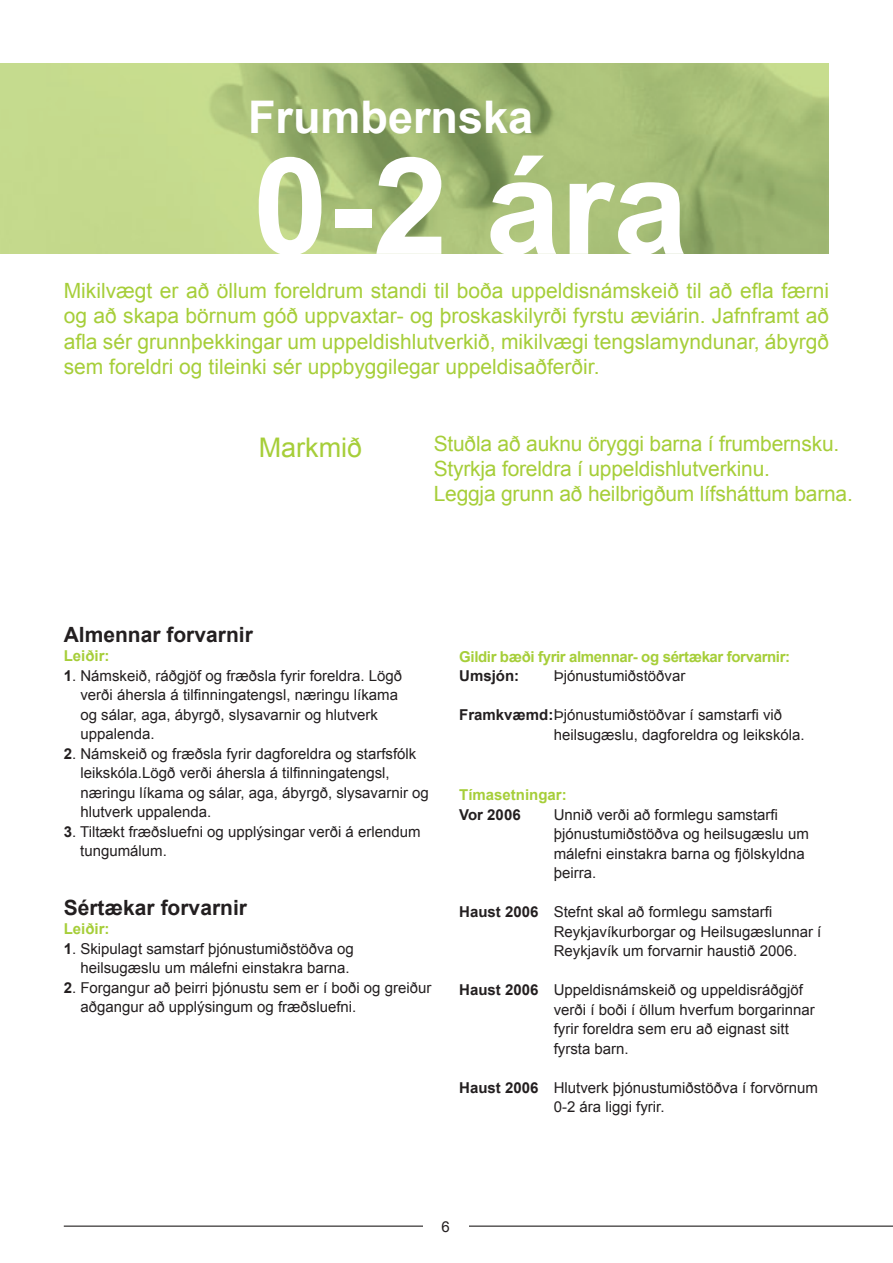
<style>
.page{position:relative;width:893px;height:1263px;background:#fff}
.page>*{position:absolute;margin:0;border:0;box-sizing:border-box;transform-origin:0 0}
.t1{font:700 135px "Arial";color:#fff}
.t2{font:700 45px "Arial";color:#fff}
.t3{font:27px "Arial";color:#a6ce39}
.t4{font:21px/25.2px "Arial";letter-spacing:-.01em;color:#a6ce39;text-align:justify}
.t5{font:700 21px "Arial";color:#231f20}
.t6{font:15px/19.5px "Arial";color:#231f20}
.t7{font:700 15px "Arial";letter-spacing:-.025em;color:#a6ce39}
.t8{font:700 15px "Arial";color:#231f20}
.t9{font:700 15px "Arial";color:#a6ce39}
.s1{font-weight:700}
</style>
<div class="page">
<hr style="left:64px;top:1225px;width:829px;height:2px;background:#231f20">
<div style="left:423px;top:1221px;width:45px;height:37px;background:#fff"></div>
<img style="left:0;top:63px;width:828px;height:191px">
<h2 class="t2" style="left:248px;top:92px;width:287px">Frumbernska</h2>
<h1 class="t1" style="left:253px;top:131px;width:437px">0-2 ára</h1>
<p class="t4" style="left:64px;top:278px;width:767px">Mikilvægt er að öllum foreldrum standi til boða uppeldisnámskeið til að efla færni og að skapa börnum góð uppvaxtar- og þroskaskilyrði fyrstu æviárin. Jafnframt að afla sér grunnþekkingar um uppeldishlutverkið, mikilvægi tengslamyndunar, ábyrgð sem foreldri og tileinki sér uppbyggilegar uppeldisaðferðir.</p>
<h3 class="t3" style="left:259px;top:432px;width:105px">Markmið</h3>
<h3 class="t4" style="left:434px;top:431px;width:421px;text-align:left">Stuðla að auknu öryggi barna í frumbernsku.<br>Styrkja foreldra í uppeldishlutverkinu.<br>Leggja grunn að heilbrigðum lífsháttum barna.</h3>
<h3 class="t5" style="left:64px;top:623px;width:191px">Almennar forvarnir</h3>
<p class="t7" style="left:64px;top:648px;width:47px">Leiðir:</p>
<p class="t6" style="left:80px;top:666px;width:323px;text-indent:-17px"><span class="s1">1</span>. Námskeið, ráðgjöf og fræðsla fyrir foreldra. Lögð verði áhersla á tilfinningatengsl, næringu líkama og sálar, aga, ábyrgð, slysavarnir og hlutverk uppalenda.</p>
<p class="t6" style="left:80px;top:744px;width:350px;text-indent:-17px"><span class="s1">2</span>. Námskeið og fræðsla fyrir dagforeldra og starfsfólk leikskóla.Lögð verði áhersla á tilfinningatengsl, næringu líkama og sálar, aga, ábyrgð, slysavarnir og hlutverk uppalenda.</p>
<p class="t6" style="left:80px;top:822px;width:342px;text-indent:-16px"><span class="s1">3</span>. Tiltækt fræðsluefni og upplýsingar verði á erlendum tungumálum.</p>
<h3 class="t5" style="left:64px;top:896px;width:185px">Sértækar forvarnir</h3>
<p class="t7" style="left:64px;top:921px;width:47px">Leiðir:</p>
<p class="t6" style="left:64px;top:939px;width:292px;text-align:right"><span class="s1">1</span>. Skipulagt samstarf þjónustumiðstöðva og heilsugæslu um málefni einstakra barna.</p>
<p class="t6" style="left:80px;top:978px;width:352px;text-indent:-17px"><span class="s1">2</span>. Forgangur að þeirri þjónustu sem er í boði og greiður aðgangur að upplýsingum og fræðsluefni.</p>
<p class="t7" style="left:459px;top:648px;width:332px">Gildir bæði fyrir almennar- og sértækar forvarnir:</p>
<p class="t8" style="left:459px;top:667px;width:61px">Umsjón:</p>
<p class="t6" style="left:554px;top:666px;width:133px">Þjónustumiðstöðvar</p>
<p class="t6" style="left:554px;top:705px;width:252px;text-indent:-94px"><span class="s1">Framkvæmd:</span> Þjónustumiðstöðvar í samstarfi við heilsugæslu, dagforeldra og leikskóla.</p>
<p class="t9" style="left:459px;top:786px;width:109px">Tímasetningar:</p>
<p class="t8" style="left:459px;top:806px;width:63px">Vor 2006</p>
<p class="t6" style="left:554px;top:805px;width:257px">Unnið verði að formlegu samstarfi þjónustumiðstöðva og heilsugæslu um málefni einstakra barna og fjölskyldna þeirra.</p>
<p class="t6" style="left:554px;top:902px;width:269px;text-indent:-94px"><span class="s1">Haust 2006</span> Stefnt skal að formlegu samstarfi<br>Reykjavíkurborgar og Heilsugæslunnar í<br>Reykjavík um forvarnir haustið 2006.</p>
<p class="t6" style="left:554px;top:980px;width:262px;text-indent:-94px"><span class="s1">Haust 2006</span> Uppeldisnámskeið og uppeldisráðgjöf verði í boði í öllum hverfum borgarinnar fyrir foreldra sem eru að eignast sitt fyrsta barn.</p>
<p class="t6" style="left:554px;top:1078px;width:266px;text-indent:-94px"><span class="s1">Haust 2006</span> Hlutverk þjónustumiðstöðva í forvörnum<br>0-2 ára liggi fyrir.</p>
<p class="t6" style="left:442px;top:1217px;width:10px">6</p>
</div>
